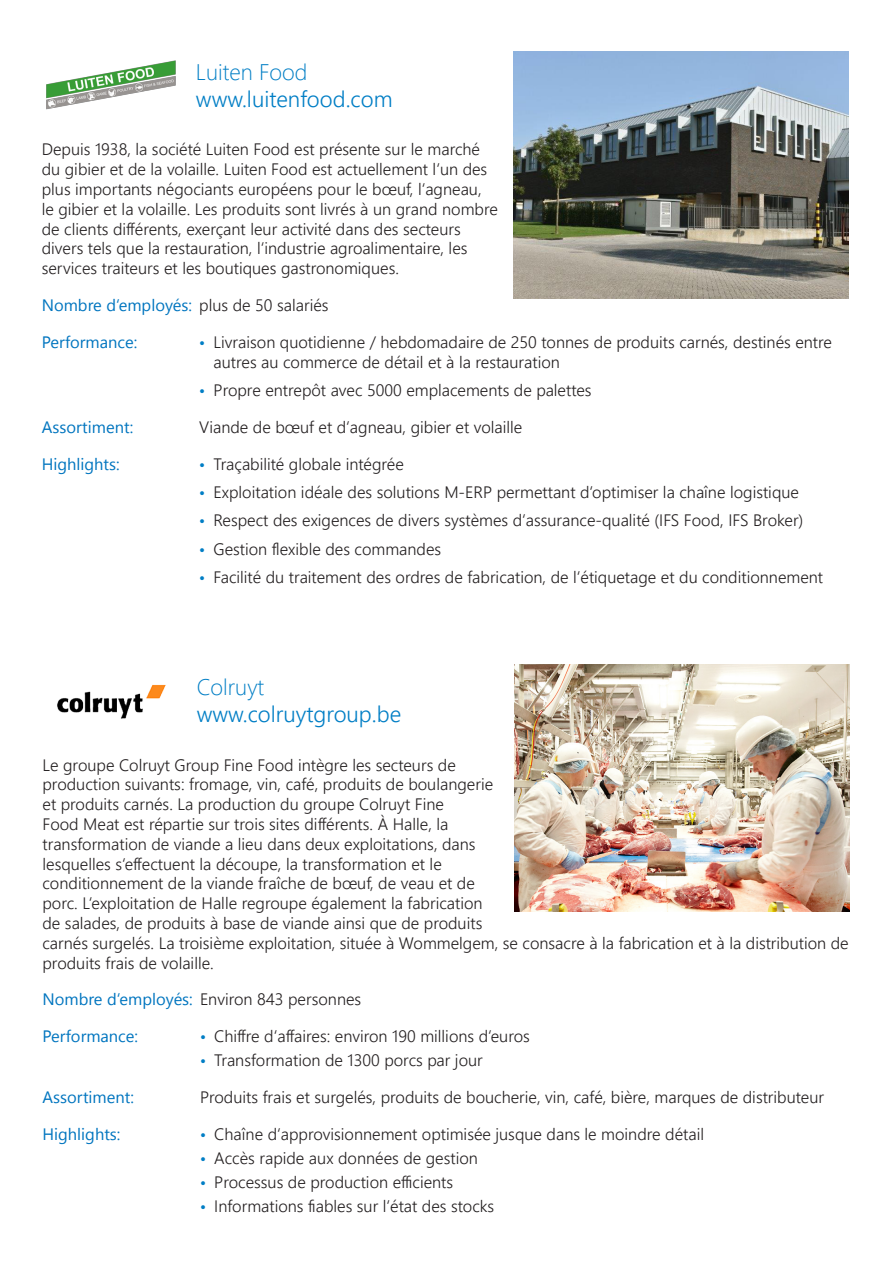
<style>
.page{position:relative;width:893px;height:1263px;background:#fff}
.page>*{position:absolute;margin:0;border:0;box-sizing:border-box;transform-origin:0 0}
.t1{font:300 22.5px "Segoe UI";color:#007ec5}
.t2{font:300 22.5px "Segoe UI";color:#007ec5}
.t3{font:300 16.5px/19.8px "Segoe UI";color:#231f20}
.t4{font:16.5px "Segoe UI";color:#0075bf}
.s1{font-weight:300;color:#231f20}
.s2{color:#007ec5}
.s3{font-weight:400;color:#0075bf}
</style>
<div class="page">
<img style="left:57px;top:684px;width:109px;height:35px">
<img style="left:514px;top:664px;width:336px;height:247px">
<img style="left:46px;top:60px;width:130px;height:50px">
<img style="left:514px;top:51px;width:335px;height:247px">
<h1 class="t2" style="left:196px;top:54px;width:113px">Luiten Food</h1>
<h1 class="t1" style="left:196px;top:81px;width:198px">www.luitenfood.com</h1>
<p class="t3" style="left:42px;top:139px;width:458px">Depuis 1938, la société Luiten Food est présente sur le marché du gibier et de la volaille. Luiten Food est actuellement l‘un des plus importants négociants européens pour le bœuf, l‘agneau, le gibier et la volaille. Les produits sont livrés à un grand nombre de clients différents, exerçant leur activité dans des secteurs divers tels que la restauration, l‘industrie agroalimentaire, les services traiteurs et les boutiques gastronomiques.</p>
<p class="t4" style="left:42px;top:292px;width:288px">Nombre d‘employés: <span class="s1">plus de 50 salariés</span></p>
<p class="t4" style="left:42px;top:329px;width:97px">Performance:</p>
<p class="t3" style="left:214px;top:332px;width:620px;text-indent:-14px"><span class="s2">•</span> Livraison quotidienne / hebdomadaire de 250 tonnes de produits carnés, destinés entre autres au commerce de détail et à la restauration</p>
<p class="t3" style="left:199px;top:380px;width:394px"><span class="s2">•</span> Propre entrepôt avec 5000 emplacements de palettes</p>
<p class="t4" style="left:42px;top:414px;width:93px">Assortiment:</p>
<p class="t3" style="left:199px;top:416px;width:325px">Viande de bœuf et d‘agneau, gibier et volaille</p>
<p class="t4" style="left:42px;top:450px;width:79px">Highlights:</p>
<p class="t3" style="left:199px;top:453px;width:206px"><span class="s2">•</span> Traçabilité globale intégrée</p>
<p class="t3" style="left:199px;top:482px;width:601px"><span class="s2">•</span> Exploitation idéale des solutions M-ERP permettant d‘optimiser la chaîne logistique</p>
<p class="t3" style="left:199px;top:510px;width:606px"><span class="s2">•</span> Respect des exigences de divers systèmes d‘assurance-qualité (IFS Food, IFS Broker)</p>
<p class="t3" style="left:199px;top:538px;width:243px"><span class="s2">•</span> Gestion flexible des commandes</p>
<p class="t3" style="left:199px;top:567px;width:625px"><span class="s2">•</span> Facilité du traitement des ordres de fabrication, de l‘étiquetage et du conditionnement</p>
<h1 class="t2" style="left:197px;top:669px;width:69px">Colruyt</h1>
<h1 class="t1" style="left:197px;top:696px;width:206px">www.colruytgroup.be</h1>
<p class="t3" style="left:43px;top:754px;width:808px">Le groupe Colruyt Group Fine Food intègre les secteurs de<br>production suivants: fromage, vin, café, produits de boulangerie<br>et produits carnés. La production du groupe Colruyt Fine<br>Food Meat est répartie sur trois sites différents. À Halle, la<br>transformation de viande a lieu dans deux exploitations, dans<br>lesquelles s‘effectuent la découpe, la transformation et le<br>conditionnement de la viande fraîche de bœuf, de veau et de<br>porc. L‘exploitation de Halle regroupe également la fabrication<br>de salades, de produits à base de viande ainsi que de produits<br>carnés surgelés. La troisième exploitation, située à Wommelgem, se consacre à la fabrication et à la distribution de produits frais de volaille.</p>
<p class="t3" style="left:43px;top:989px;width:320px"><span class="s3">Nombre d‘employés:</span> Environ 843 personnes</p>
<p class="t4" style="left:43px;top:1023px;width:97px">Performance:</p>
<p class="t3" style="left:200px;top:1026px;width:331px"><span class="s2">•</span> Chiffre d‘affaires: environ 190 millions d‘euros</p>
<p class="t3" style="left:200px;top:1050px;width:284px"><span class="s2">•</span> Transformation de 1300 porcs par jour</p>
<p class="t4" style="left:43px;top:1084px;width:93px">Assortiment:</p>
<p class="t3" style="left:200px;top:1087px;width:625px">Produits frais et surgelés, produits de boucherie, vin, café, bière, marques de distributeur</p>
<p class="t4" style="left:43px;top:1121px;width:79px">Highlights:</p>
<p class="t3" style="left:200px;top:1123px;width:506px"><span class="s2">•</span> Chaîne d‘approvisionnement optimisée jusque dans le moindre détail</p>
<p class="t3" style="left:200px;top:1148px;width:279px"><span class="s2">•</span> Accès rapide aux données de gestion</p>
<p class="t3" style="left:200px;top:1172px;width:255px"><span class="s2">•</span> Processus de production efficients</p>
<p class="t3" style="left:200px;top:1196px;width:296px"><span class="s2">•</span> Informations fiables sur l‘état des stocks</p>
</div>
